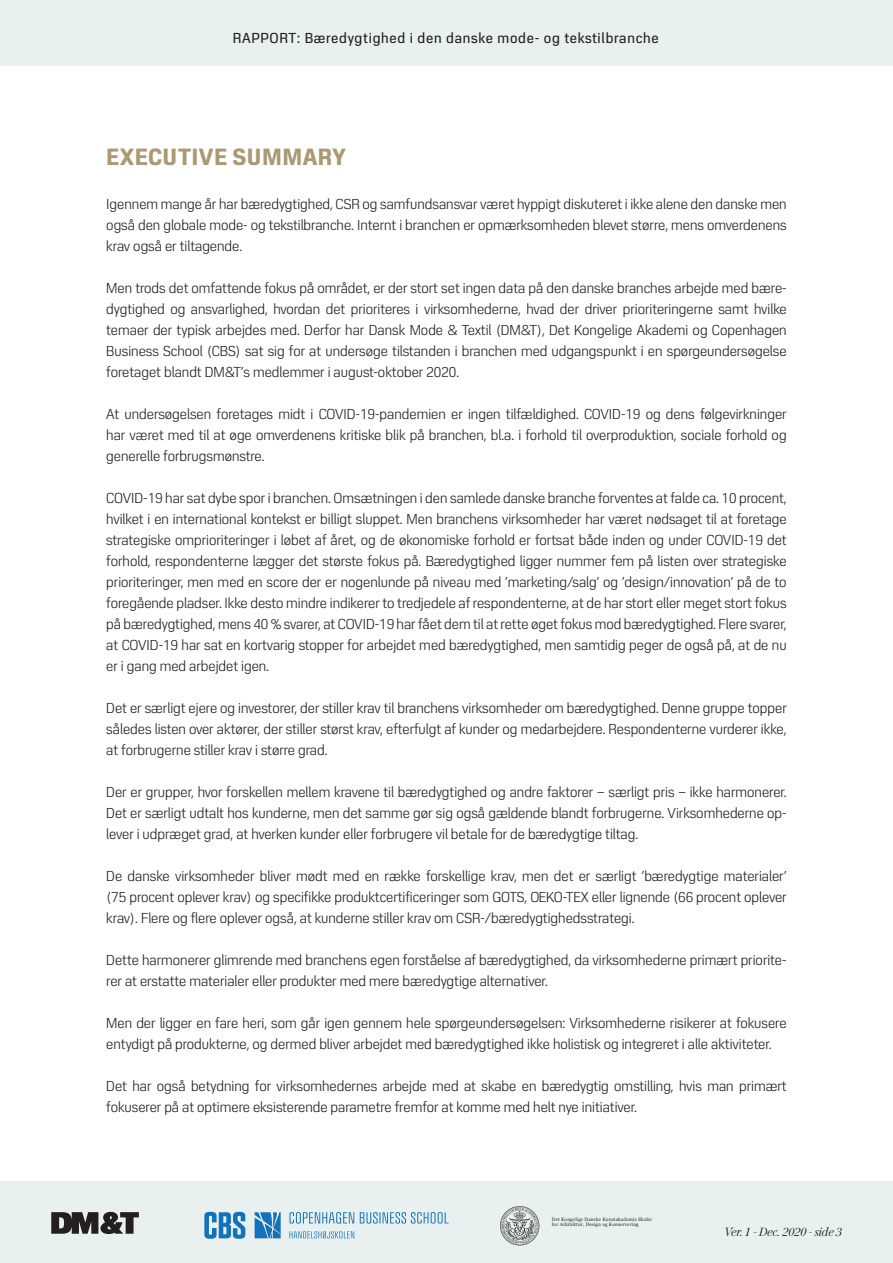
<style>
.page{position:relative;width:893px;height:1263px;background:#fff}
.page>*{position:absolute;margin:0;border:0;box-sizing:border-box;transform-origin:0 0}
.t1{font:700 24px "JP Special Sans";letter-spacing:.02em;color:#ac9974}
.t2{font:300 15px/21px "JP Special Sans";color:#231f20;text-align:justify}
.t3{font:15px "JP Special Sans";letter-spacing:.05em;color:#231f20}
.t4{font:italic 12px "Venti Quattro";color:#231f20}
.t5{font:4.8px/5.8px "Georgia";letter-spacing:.02em;color:#2a2829}
</style>
<div class="page">
<div style="left:0;top:0;width:893px;height:66px;background:#e9f0f0"></div>
<div style="left:0;top:1181px;width:893px;height:82px;background:#e9f0f0"></div>
<svg style="left:51px;top:1212px;width:88px;height:22px"></svg>
<svg style="left:204px;top:1212px;width:41px;height:27px"></svg>
<svg style="left:289px;top:1212px;width:65px;height:11px"></svg>
<svg style="left:360px;top:1212px;width:89px;height:11px"></svg>
<svg style="left:255px;top:1212px;width:26px;height:26px"></svg>
<svg style="left:289px;top:1231px;width:65px;height:7px"></svg>
<svg style="left:500px;top:1206px;width:39px;height:39px"></svg>
<p class="t3" style="left:233px;top:29px;width:427px">RAPPORT: Bæredygtighed i den danske mode- og tekstilbranche</p>
<p class="t1" style="left:106px;top:143px;width:241px">EXECUTIVE SUMMARY</p>
<p class="t2" style="left:106px;top:193px;width:682px">Igennem mange år har bæredygtighed, CSR og samfundsansvar været hyppigt diskuteret i ikke alene den danske men også den globale mode- og tekstilbranche. Internt i branchen er opmærksomheden blevet større, mens omverdenens krav også er tiltagende.</p>
<p class="t2" style="left:106px;top:277px;width:682px">Men trods det omfattende fokus på området, er der stort set ingen data på den danske branches arbejde med bære&shy;dygtighed og ansvarlighed, hvordan det prioriteres i virksomhederne, hvad der driver prioriteringerne samt hvilke temaer der typisk arbejdes med. Derfor har Dansk Mode &amp; Textil (DM&amp;T), Det Kongelige Akademi og Copenhagen Business School (CBS) sat sig for at undersøge tilstanden i branchen med udgangspunkt i en spørgeundersøgelse foretaget blandt DM&amp;T’s medlemmer i august-oktober 2020.</p>
<p class="t2" style="left:106px;top:403px;width:682px">At undersøgelsen foretages midt i COVID-19-pandemien er ingen tilfældighed. COVID-19 og dens følgevirkninger har været med til at øge omverdenens kritiske blik på branchen, bl.a. i forhold til overproduktion, sociale forhold og generelle forbrugsmønstre.</p>
<p class="t2" style="left:106px;top:487px;width:682px">COVID-19 har sat dybe spor i branchen. Omsætningen i den samlede danske branche forventes at falde ca. 10 procent, hvilket i en international kontekst er billigt sluppet. Men branchens virksomheder har været nødsaget til at foretage strategiske omprioriteringer i løbet af året, og de økonomiske forhold er fortsat både inden og under COVID-19 det forhold, respondenterne lægger det største fokus på. Bæredygtighed ligger nummer fem på listen over strategiske prioriteringer, men med en score der er nogenlunde på niveau med ’marketing/salg’ og ’design/innovation’ på de to foregående pladser. Ikke desto mindre indikerer to tredjedele af respondenterne, at de har stort eller meget stort fokus på bæredygtighed, mens 40 % svarer, at COVID-19 har fået dem til at rette øget fokus mod bæredygtighed. Flere svarer, at COVID-19 har sat en kortvarig stopper for arbejdet med bæredygtighed, men samtidig peger de også på, at de nu er i gang med arbejdet igen.</p>
<p class="t2" style="left:106px;top:697px;width:682px">Det er særligt ejere og investorer, der stiller krav til branchens virksomheder om bæredygtighed. Denne gruppe topper således listen over aktører, der stiller størst krav, efterfulgt af kunder og medarbejdere. Respondenterne vurderer ikke, at forbrugerne stiller krav i større grad.</p>
<p class="t2" style="left:106px;top:781px;width:682px">Der er grupper, hvor forskellen mellem kravene til bæredygtighed og andre faktorer – særligt pris – ikke harmonerer.<br>Det er særligt udtalt hos kunderne, men det samme gør sig også gældende blandt forbrugerne. Virksomhederne op&shy;lever i udpræget grad, at hverken kunder eller forbrugere vil betale for de bæredygtige tiltag.</p>
<p class="t2" style="left:106px;top:865px;width:682px">De danske virksomheder bliver mødt med en række forskellige krav, men det er særligt ’bæredygtige materialer’ (75 procent oplever krav) og specifikke produktcertificeringer som GOTS, OEKO-TEX eller lignende (66 procent oplever krav). Flere og flere oplever også, at kunderne stiller krav om CSR-/bæredygtighedsstrategi.</p>
<p class="t2" style="left:106px;top:949px;width:682px">Dette harmonerer glimrende med branchens egen forståelse af bæredygtighed, da virksomhederne primært priorite&shy;rer at erstatte materialer eller produkter med mere bæredygtige alternativer.</p>
<p class="t2" style="left:106px;top:1012px;width:682px">Men der ligger en fare heri, som går igen gennem hele spørgeundersøgelsen: Virksomhederne risikerer at fokusere entydigt på produkterne, og dermed bliver arbejdet med bæredygtighed ikke holistisk og integreret i alle aktiviteter.</p>
<p class="t2" style="left:106px;top:1075px;width:682px">Det har også betydning for virksomhedernes arbejde med at skabe en bæredygtig omstilling, hvis man primært fokuserer på at optimere eksisterende parametre fremfor at komme med helt nye initiativer.</p>
<p class="t5" style="left:552px;top:1216px;width:102px">Det Kongelige Danske Kunstakademis Skoler for Arkitektur, Design og Konservering</p>
<p class="t4" style="left:724px;top:1224px;width:119px">Ver. 1 - Dec. 2020 - side 3</p>
</div>
